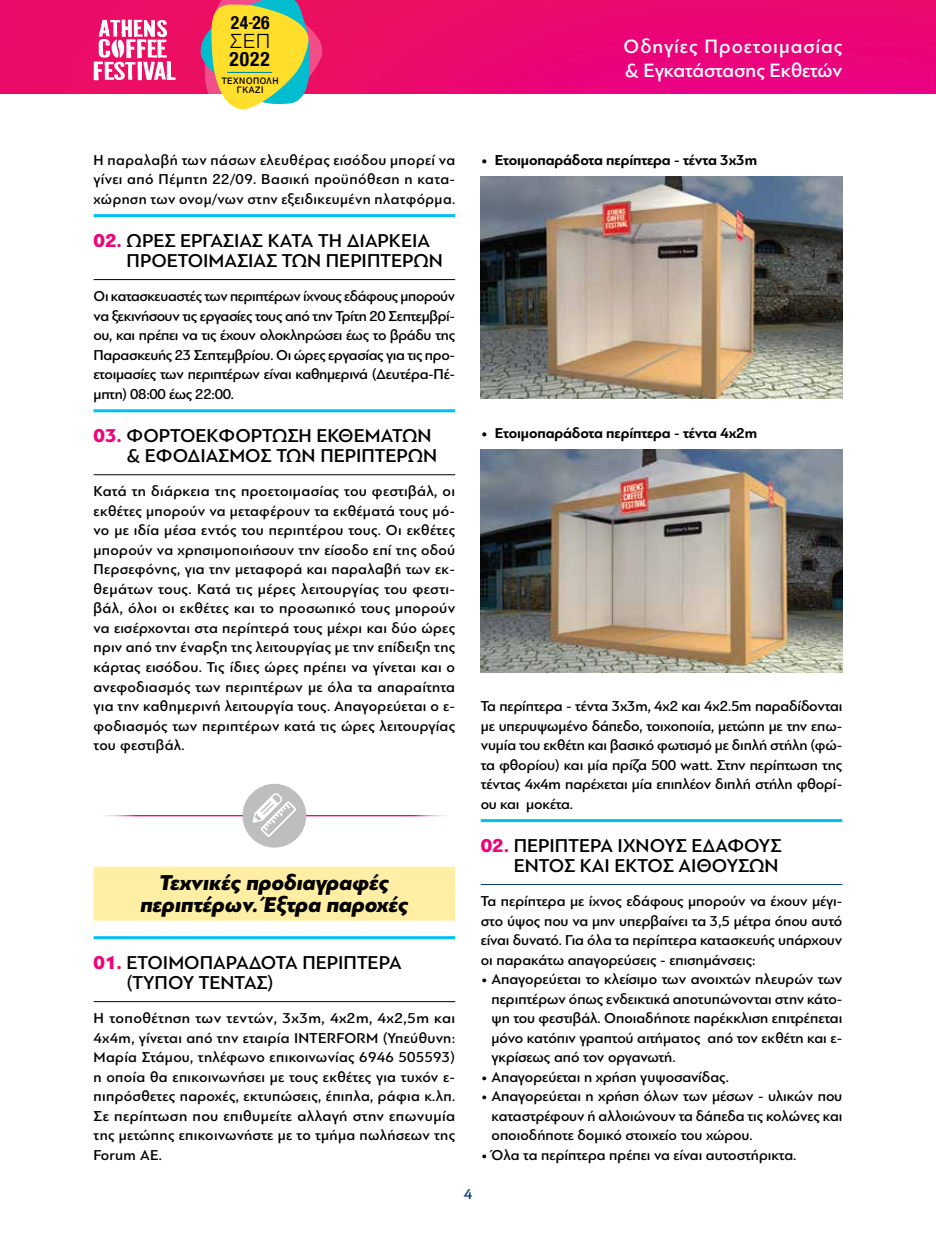
<style>
.page{position:relative;width:936px;height:1234px;background:#fff}
.page>*{position:absolute;margin:0;border:0;box-sizing:border-box;transform-origin:0 0}
.t1{font:italic 900 22.5px/22.5px "PF Bague Sans Pro";color:#000;text-align:center}
.t2{font:300 21.15px "Helvetica Neue Greek";color:#000}
.t3{font:500 20.25px/24px "PF Bague Sans Pro";letter-spacing:.03em;color:#fff}
.t4{font:700 condensed 19.95px "Helvetica Neue";color:#000}
.t5{font:500 19.5px/19.5px "PF Bague Sans Pro";color:#000}
.t6{font:700 condensed 18.3px "Helvetica Neue";color:#000;scale:.96 1}
.t7{font:500 15px/19.5px "PF Bague Sans Pro";color:#000;text-align:justify}
.t8{font:700 15px "PF Bague Sans Pro";letter-spacing:-.01em;color:#000}
.t9{font:500 15px "PF Bague Sans Pro";color:#00377b}
.t10{font:500 9.75px/9px "Helvetica Neue Greek";letter-spacing:.06em;color:#000;text-align:center;scale:.94 1}
.s1{font-size:13.05px}
.s2{font-weight:900;color:#ed047a}
</style>
<div class="page">
<hr style="left:94px;top:214px;width:361px;height:3px;background:#00c0f3">
<hr style="left:94px;top:279px;width:361px;height:1px;background:#000">
<hr style="left:94px;top:409px;width:361px;height:3px;background:#00c0f3">
<hr style="left:94px;top:474px;width:361px;height:1px;background:#000">
<div style="left:94px;top:866px;width:361px;height:32px;background:#ffefa5"></div>
<div style="left:94px;top:889px;width:361px;height:31px;background:#ffefa5"></div>
<hr style="left:94px;top:935px;width:361px;height:3px;background:#00c0f3">
<hr style="left:94px;top:1001px;width:361px;height:1px;background:#000">
<hr style="left:480px;top:818px;width:362px;height:3px;background:#00c0f3">
<hr style="left:480px;top:884px;width:362px;height:1px;background:#00377b">
<img style="left:480px;top:176px;width:362px;height:223px">
<img style="left:480px;top:449px;width:362px;height:223px">
<hr style="left:94px;top:814px;width:361px;height:2px;background:#ed047a">
<div style="left:242px;top:783px;width:64px;height:64px;background:#bcbec0;border-radius:50%"></div>
<svg style="left:252px;top:793px;width:44px;height:43px"></svg>
<img style="left:0;top:0;width:935px;height:94px">
<svg style="left:94px;top:17px;width:81px;height:63px"></svg>
<svg style="left:199px;top:0;width:129px;height:110px;background:#d8b063"></svg>
<hr style="left:227px;top:72px;width:45px;height:1px;background:#008ba5">
<p class="t6" style="left:231px;top:8px;width:42px">24<span class="s1">-</span>26</p>
<h2 class="t2" style="left:230px;top:29px;width:41px">ΣΕΠ</h2>
<h3 class="t4" style="left:230px;top:43px;width:42px">2022</h3>
<p class="t10" style="left:222px;top:76px;width:62px">ΤΕΧΝΌΠΟΛΗ<br>ΓΚΑΖΙ</p>
<h3 class="t3" style="left:623px;top:35px;width:220px">Οδηγίες Προετοιμασίας &amp; Εγκατάστασης Εκθετών</h3>
<p class="t7" style="left:94px;top:150px;width:363px">Η παραλαβή των πάσων ελευθέρας εισόδου μπορεί να γίνει από Πέμπτη 22/09. Βασική προϋπόθεση η κατα&shy;χώρηση των ονομ/νων στην εξειδικευμένη πλατφόρμα.</p>
<h3 class="t5" style="left:127px;top:231px;width:318px;text-indent:-33px"><span class="s2">02.</span> ΏΡΕΣ ΕΡΓΑΣΊΑΣ ΚΑΤΆ ΤΗ ΔΙΆΡΚΕΙΑ<br>ΠΡΟΕΤΟΙΜΑΣΊΑΣ ΤΩΝ ΠΕΡΙΠΤΈΡΩΝ</h3>
<p class="t7" style="left:94px;top:286px;width:363px">Οι κατασκευαστές των περιπτέρων ίχνους εδάφους μπορούν να ξεκινήσουν τις εργασίες τους από την Τρίτη 20 Σεπτεμβρί&shy;ου, και πρέπει να τις έχουν ολοκληρώσει έως το βράδυ της Παρασκευής 23 Σεπτεμβρίου. Οι ώρες εργασίας για τις προ&shy;ετοιμασίες των περιπτέρων είναι καθημερινά (Δευτέρα-Πέ&shy;μπτη) 08:00 έως 22:00.</p>
<h3 class="t5" style="left:94px;top:426px;width:345px;text-align:right"><span class="s2">03.</span> ΦΟΡΤΟΕΚΦΌΡΤΩΣΗ ΕΚΘΕΜΆΤΩΝ &amp; ΕΦΟΔΙΑΣΜΌΣ ΤΩΝ ΠΕΡΙΠΤΈΡΩΝ</h3>
<p class="t7" style="left:94px;top:481px;width:363px">Κατά τη διάρκεια της προετοιμασίας του φεστιβάλ, οι εκθέτες μπορούν να μεταφέρουν τα εκθέματά τους μό&shy;νο με ιδία μέσα εντός του περιπτέρου τους. Οι εκθέτες μπορούν να χρησιμοποιήσουν την είσοδο επί της οδού Περσεφόνης, για την μεταφορά και παραλαβή των εκ&shy;θεμάτων τους. Κατά τις μέρες λειτουργίας του φεστι&shy;βάλ, όλοι οι εκθέτες και το προσωπικό τους μπορούν να εισέρχονται στα περίπτερά τους μέχρι και δύο ώρες πριν από την έναρξη της λειτουργίας με την επίδειξη της κάρτας εισόδου. Τις ίδιες ώρες πρέπει να γίνεται και ο ανεφοδιασμός των περιπτέρων με όλα τα απαραίτητα για την καθημερινή λειτουργία τους. Απαγορεύεται ο ε&shy;φοδιασμός των περιπτέρων κατά τις ώρες λειτουργίας του φεστιβάλ.</p>
<h1 class="t1" style="left:140px;top:871px;width:269px">Τεχνικές προδιαγραφές περιπτέρων. Έξτρα παροχές</h1>
<h3 class="t5" style="left:127px;top:952px;width:276px;text-indent:-33px"><span class="s2">01.</span> ΕΤΟΙΜΟΠΑΡΆΔΟΤΑ ΠΕΡΊ ΠΤΕΡΑ (ΤΎΠΟΥ ΤΈΝΤΑΣ)</h3>
<p class="t7" style="left:94px;top:1008px;width:363px">Η τοποθέτηση των τεντών, 3χ3m, 4χ2m, 4χ2,5m και 4χ4m, γίνεται από την εταιρία INTERFORM (Υπεύθυνη:<br>Μαρία Στάμου, τηλέφωνο επικοινωνίας 6946 505593) η οποία θα επικοινωνήσει με τους εκθέτες για τυχόν ε&shy;πιπρόσθετες παροχές, εκτυπώσεις, έπιπλα, ράφια κ.λπ.<br>Σε περίπτωση που επιθυμείτε αλλαγή στην επωνυμία της μετώπης επικοινωνήστε με το τμήμα πωλήσεων της Forum AE.</p>
<p class="t8" style="left:480px;top:150px;width:278px">• Ετοιμοπαράδοτα περίπτερα - τέντα 3χ3m</p>
<p class="t8" style="left:480px;top:423px;width:278px">• Ετοιμοπαράδοτα περίπτερα - τέντα 4χ2m</p>
<p class="t7" style="left:480px;top:696px;width:363px">Τα περίπτερα - τέντα 3χ3m, 4χ2 και 4x2.5m παραδίδονται με υπερυψωμένο δάπεδο, τοιχοποιία, μετώπη με την επω&shy;νυμία του εκθέτη και βασικό φωτισμό με διπλή στήλη (φώ&shy;τα φθορίου) και μία πρίζα 500 watt. Στην περίπτωση της τέντας 4x4m παρέχεται μία επιπλέον διπλή στήλη φθορί&shy;ου και μοκέτα.</p>
<h3 class="t5" style="left:480px;top:835px;width:302px;text-align:right"><span class="s2">02.</span> ΠΕΡΊ ΠΤΕΡΑ ΊΧΝΟΥΣ ΕΔΆΦΟΥΣ<br>ΕΝΤΟΣ ΚΑΙ ΕΚΤΟΣ ΑΙΘΟΥΣΩΝ</h3>
<p class="t7" style="left:480px;top:891px;width:363px">Τα περίπτερα με ίχνος εδάφους μπορούν να έχουν μέγι&shy;στο ύψος που να μην υπερβαίνει τα 3,5 μέτρα όπου αυτό είναι δυνατό. Για όλα τα περίπτερα κατασκευής υπάρχουν οι παρακάτω απαγορεύσεις - επισημάνσεις:</p>
<p class="t7" style="left:491px;top:969px;width:352px;text-indent:-11px">• Απαγορεύεται το κλείσιμο των ανοιχτών πλευρών των περιπτέρων όπως ενδεικτικά αποτυπώνονται στην κάτο&shy;ψη του φεστιβάλ. Οποιαδήποτε παρέκκλιση επιτρέπεται μόνο κατόπιν γραπτού αιτήματος από τον εκθέτη και ε&shy;γκρίσεως από τον οργανωτή.</p>
<p class="t7" style="left:480px;top:1066px;width:250px">• Απαγορεύεται η χρήση γυψοσανίδας.</p>
<p class="t7" style="left:491px;top:1086px;width:352px;text-indent:-11px">• Απαγορεύεται η χρήση όλων των μέσων - υλικών που καταστρέφουν ή αλλοιώνουν τα δάπεδα τις κολώνες και οποιοδήποτε δομικό στοιχείο του χώρου.</p>
<p class="t7" style="left:480px;top:1144px;width:317px">• Όλα τα περίπτερα πρέπει να είναι αυτοστήρικτα.</p>
<p class="t9" style="left:464px;top:1184px;width:10px">4</p>
</div>
